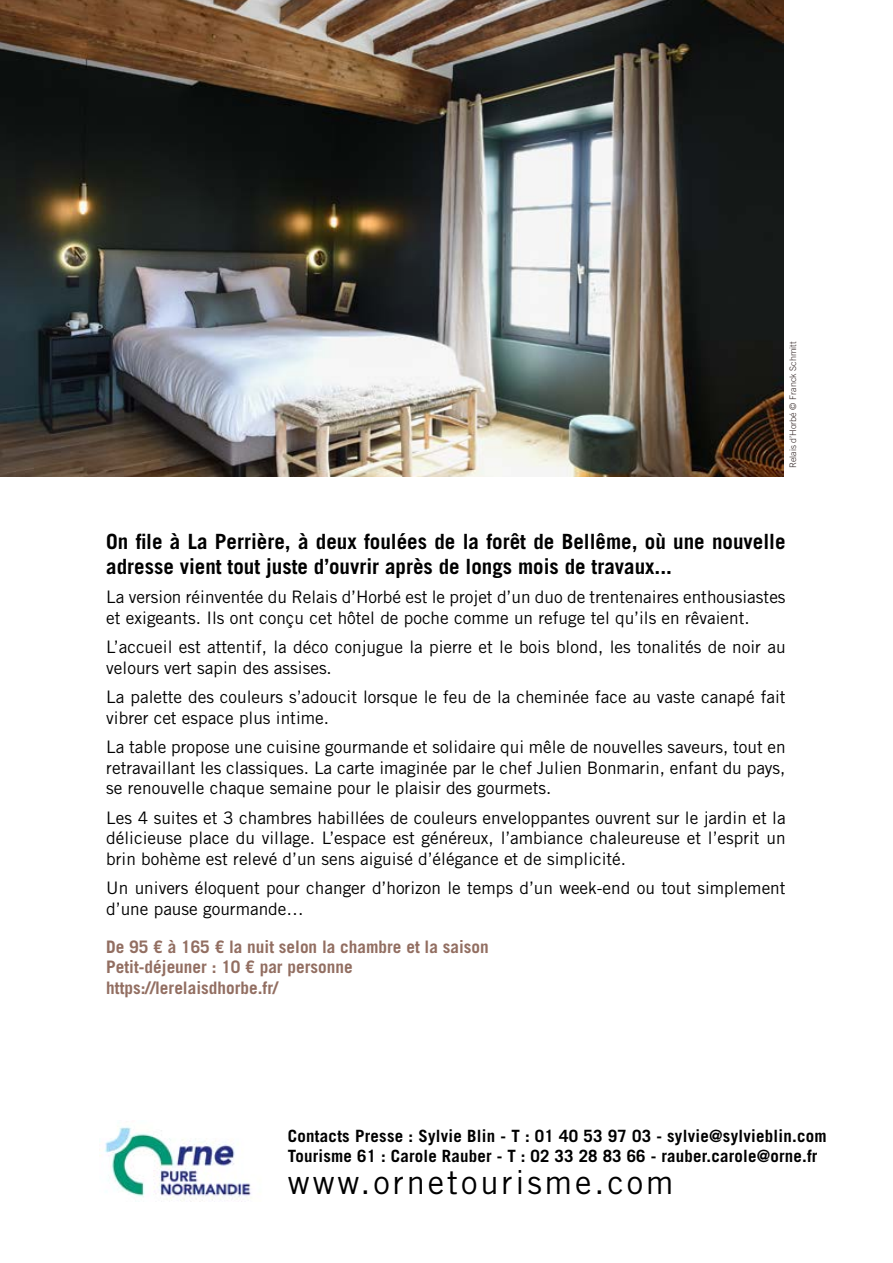
<style>
.page{position:relative;width:893px;height:1263px;background:#fff}
.page>*{position:absolute;margin:0;border:0;box-sizing:border-box;transform-origin:0 0}
.t1{font:32.85px "Trade Gothic LT Std";letter-spacing:.09em;color:#000}
.t2{font:700 21px/25.2px "Trade Gothic LT Std";color:#000}
.t3{font:17.25px/20.7px "Trade Gothic LT Std";color:#000}
.t4{font:700 17.25px/20.7px "Trade Gothic LT Std";color:#926e61}
.t5{font:700 16.95px/20.2px "Trade Gothic LT Std";letter-spacing:.015em;color:#000}
.t6{font:300 9px "Trade Gothic LT Std";color:#342828}
</style>
<div class="page">
<img style="left:0;top:0;width:783px;height:477px">
<img style="left:100px;top:1127px;width:151px;height:74px">
<p class="t6" style="left:788px;top:468px;width:128px;rotate:-90deg">Relais d’Horbé © Franck Schmitt</p>
<p class="t2" style="left:106px;top:528px;width:681px">On file à La Perrière, à deux foulées de la forêt de Bellême, où une nouvelle adresse vient tout juste d’ouvrir après de longs mois de travaux...</p>
<p class="t3" style="left:106px;top:586px;width:681px">La version réinventée du Relais d’Horbé est le projet d’un duo de trentenaires enthousiastes et exigeants. Ils ont conçu cet hôtel de poche comme un refuge tel qu’ils en rêvaient.</p>
<p class="t3" style="left:106px;top:636px;width:681px">L’accueil est attentif, la déco conjugue la pierre et le bois blond, les tonalités de noir au velours vert sapin des assises.</p>
<p class="t3" style="left:106px;top:686px;width:681px">La palette des couleurs s’adoucit lorsque le feu de la cheminée face au vaste canapé fait vibrer cet espace plus intime.</p>
<p class="t3" style="left:106px;top:736px;width:681px;text-align:justify">La table propose une cuisine gourmande et solidaire qui mêle de nouvelles saveurs, tout en retravaillant les classiques. La carte imaginée par le chef Julien Bonmarin, enfant du pays, se renouvelle chaque semaine pour le plaisir des gourmets.</p>
<p class="t3" style="left:106px;top:807px;width:681px;text-align:justify">Les 4 suites et 3 chambres habillées de couleurs enveloppantes ouvrent sur le jardin et la délicieuse place du village. L’espace est généreux, l’ambiance chaleureuse et l’esprit un brin bohème est relevé d’un sens aiguisé d’élégance et de simplicité.</p>
<p class="t3" style="left:106px;top:877px;width:681px">Un univers éloquent pour changer d’horizon le temps d’un week-end ou tout simplement d’une pause gourmande…</p>
<p class="t4" style="left:106px;top:936px;width:384px">De 95 € à 165 € la nuit selon la chambre et la saison<br>Petit-déjeuner : 10 € par personne https://lerelaisdhorbe.fr/</p>
<p class="t5" style="left:288px;top:1126px;width:540px">Contacts Presse : Sylvie Blin - T : 01 40 53 97 03 - sylvie@sylvieblin.com<br>Tourisme 61 : Carole Rauber - T : 02 33 28 83 66 - rauber.carole@orne.fr</p>
<h1 class="t1" style="left:288px;top:1163px;width:387px">www.ornetourisme.com</h1>
</div>
